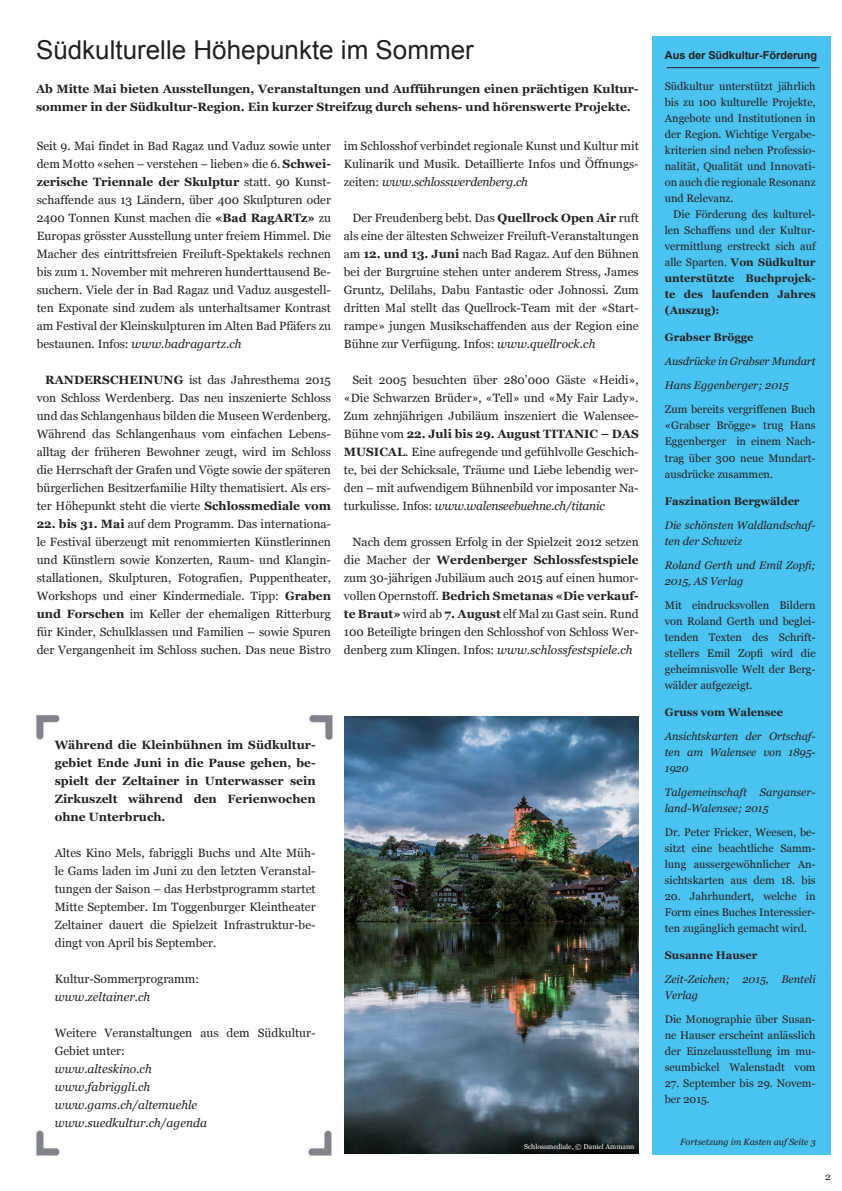
<style>
.page{position:relative;width:842px;height:1191px;background:#fff}
.page>*{position:absolute;margin:0;border:0;box-sizing:border-box;transform-origin:0 0}
.t1{font:26px "Arial";color:#231f20}
.t2{font:12px/18px "Georgia";color:#231f20;text-align:justify}
.t3{font:700 12px/18px "Georgia";color:#231f20}
.t4{font:italic 12px/18px "Georgia";color:#231f20}
.t5{font:11px/16px "Georgia";color:#231f20;text-align:justify}
.t6{font:italic 11px/16px "Georgia";color:#231f20}
.t7{font:700 11px "Georgia";color:#231f20}
.t8{font:700 11px "Arial";letter-spacing:-.005em;color:#231f20}
.t9{font:10px "Georgia";color:#231f20}
.t10{font:italic 9px "Georgia";color:#231f20}
.t11{font:7px "Georgia";color:#fff}
.s1{font-weight:700}
.s2{font-style:italic}
</style>
<div class="page">
<div style="left:652px;top:36px;width:178px;height:1119px;background:#4bc3f0"></div>
<img style="left:36px;top:1130px;width:24px;height:26px">
<img style="left:308px;top:1130px;width:24px;height:26px">
<img style="left:34px;top:712px;width:280px;height:30px">
<img style="left:117px;top:713px;width:216px;height:30px">
<div style="left:50px;top:729px;width:255px;height:401px;background:#fff"></div>
<hr style="left:667px;top:67px;width:152px;height:1px;background:#231f20">
<img style="left:344px;top:716px;width:294px;height:438px">
<h1 class="t1" style="left:36px;top:32px;width:439px">Südkulturelle Höhepunkte im Sommer</h1>
<p class="t3" style="left:36px;top:80px;width:604px">Ab Mitte Mai bieten Ausstellungen, Veranstaltungen und Aufführungen einen prächtigen Kultur&shy;sommer in der Südkultur-Region. Ein kurzer Streifzug durch sehens- und hörenswerte Projekte.</p>
<p class="t2" style="left:37px;top:137px;width:296px">Seit 9. Mai findet in Bad Ragaz und Vaduz sowie unter dem Motto «sehen – verstehen – lieben» die 6. <span class="s1">Schwei&shy;zerische Triennale der Skulptur</span> statt. 90 Kunst&shy;schaffende aus 13 Ländern, über 400 Skulpturen oder 2400 Tonnen Kunst machen die <span class="s1">«Bad RagARTz»</span> zu Europas grösster Ausstellung unter freiem Himmel. Die Macher des eintrittsfreien Freiluft-Spektakels rechnen bis zum 1. November mit mehreren hunderttausend Be&shy;suchern. Viele der in Bad Ragaz und Vaduz ausgestell&shy;ten Exponate sind zudem als unterhaltsamer Kontrast am Festival der Kleinskulpturen im Alten Bad Pfäfers zu bestaunen. Infos: <span class="s2">www.badragartz.ch</span></p>
<p class="t2" style="left:37px;top:371px;width:296px;text-indent:9px"><span class="s1">RANDERSCHEINUNG</span> ist das Jahresthema 2015 von Schloss Werdenberg. Das neu inszenierte Schloss und das Schlangenhaus bilden die Museen Werdenberg.<br>Während das Schlangenhaus vom einfachen Lebens&shy;alltag der früheren Bewohner zeugt, wird im Schloss die Herrschaft der Grafen und Vögte sowie der späteren bürgerlichen Besitzerfamilie Hilty thematisiert. Als ers&shy;ter Höhepunkt steht die vierte <span class="s1">Schlossmediale vom</span></p>
<p class="t2" style="left:37px;top:515px;width:296px"><span class="s1">22. bis 31. Mai</span> auf dem Programm. Das internationa&shy;le Festival überzeugt mit renommierten Künstlerinnen und Künstlern sowie Konzerten, Raum- und Klangin&shy;stallationen, Skulpturen, Fotografien, Puppentheater, Workshops und einer Kindermediale. Tipp: <span class="s1">Graben und Forschen</span> im Keller der ehemaligen Ritterburg für Kinder, Schulklassen und Familien – sowie Spuren der Vergangenheit im Schloss suchen. Das neue Bistro</p>
<p class="t2" style="left:344px;top:137px;width:296px">im Schlosshof verbindet regionale Kunst und Kultur mit Kulinarik und Musik. Detaillierte Infos und Öffnungs&shy;zeiten: <span class="s2">www.schlosswerdenberg.ch</span></p>
<p class="t2" style="left:344px;top:209px;width:296px;text-indent:9px">Der Freudenberg bebt. Das <span class="s1">Quellrock Open Air</span> ruft als eine der ältesten Schweizer Freiluft-Veranstaltungen am <span class="s1">12. und 13. Juni</span> nach Bad Ragaz. Auf den Bühnen bei der Burgruine stehen unter anderem Stress, James Gruntz, Delilahs, Dabu Fantastic oder Johnossi. Zum dritten Mal stellt das Quellrock-Team mit der «Start&shy;rampe» jungen Musikschaffenden aus der Region eine Bühne zur Verfügung. Infos: <span class="s2">www.quellrock.ch</span></p>
<p class="t2" style="left:344px;top:371px;width:296px;text-indent:9px">Seit 2005 besuchten über 280’000 Gäste «Heidi», «Die Schwarzen Brüder», «Tell» und «My Fair Lady».<br>Zum zehnjährigen Jubiläum inszeniert die Walensee-Bühne vom <span class="s1">22. Juli bis 29. August TITANIC – DAS MUSICAL</span>. Eine aufregende und gefühlvolle Geschich&shy;te, bei der Schicksale, Träume und Liebe lebendig wer&shy;den – mit aufwendigem Bühnenbild vor imposanter Na&shy;turkulisse. Infos: <span class="s2">www.walenseebuehne.ch/titanic</span></p>
<p class="t2" style="left:344px;top:533px;width:296px;text-indent:9px">Nach dem grossen Erfolg in der Spielzeit 2012 setzen die Macher der <span class="s1">Werdenberger Schlossfestspiele </span>zum 30-jährigen Jubiläum auch 2015 auf einen humor&shy;vollen Opernstoff. <span class="s1">Bedrich Smetanas «Die verkauf&shy;te Braut»</span> wird ab <span class="s1">7. August</span> elf Mal zu Gast sein. Rund 100 Beteiligte bringen den Schlosshof von Schloss Wer&shy;denberg zum Klingen. Infos: <span class="s2">www.schlossfestspiele.ch</span></p>
<p class="t3" style="left:55px;top:736px;width:262px;text-align:justify">Während die Kleinbühnen im Südkultur&shy;gebiet Ende Juni in die Pause gehen, be&shy;spielt der Zeltainer in Unterwasser sein Zirkuszelt während den Ferienwochen ohne Unterbruch.</p>
<p class="t2" style="left:55px;top:844px;width:262px">Altes Kino Mels, fabriggli Buchs und Alte Müh&shy;le Gams laden im Juni zu den letzten Veranstal&shy;tungen der Saison – das Herbstprogramm startet Mitte September. Im Toggenburger Kleintheater Zeltainer dauert die Spielzeit Infrastruktur-be&shy;dingt von April bis September.</p>
<p class="t2" style="left:55px;top:970px;width:146px">Kultur-Sommerprogramm:</p>
<p class="t4" style="left:55px;top:988px;width:97px">www.zeltainer.ch</p>
<p class="t2" style="left:55px;top:1024px;width:262px">Weitere Veranstaltungen aus dem Südkultur-<br>Gebiet unter:</p>
<p class="t4" style="left:55px;top:1060px;width:154px">www.alteskino.ch www.fabriggli.ch www.gams.ch/altemuehle www.suedkultur.ch/agenda</p>
<p class="t11" style="left:524px;top:1142px;width:112px">Schlossmediale, © Daniel Ammann</p>
<p class="t8" style="left:665px;top:47px;width:154px">Aus der Südkultur-Förderung</p>
<p class="t5" style="left:665px;top:79px;width:152px">Südkultur unterstützt jährlich bis zu 100 kulturelle Projekte, Angebote und Institutionen in der Region. Wichtige Vergabe&shy;kriterien sind neben Professio&shy;nalität, Qualität und Innovati&shy;on auch die regionale Resonanz und Relevanz.</p>
<p class="t5" style="left:665px;top:207px;width:152px;text-indent:9px">Die Förderung des kulturel&shy;len Schaffens und der Kultur&shy;vermittlung erstreckt sich auf alle Sparten. <span class="s1">Von Südkultur unterstützte Buchprojek&shy;te des laufenden Jahres (Auszug):</span></p>
<p class="t7" style="left:665px;top:330px;width:90px">Grabser Brögge</p>
<p class="t6" style="left:665px;top:350px;width:152px;line-height:24px">Ausdrücke in Grabser Mundart<br>Hans Eggenberger; 2015</p>
<p class="t5" style="left:665px;top:402px;width:152px">Zum bereits vergriffenen Buch «Grabser Brögge» trug Hans Eggenberger in einem Nach&shy;trag über 300 neue Mundart&shy;ausdrücke zusammen.</p>
<p class="t7" style="left:665px;top:493px;width:136px">Faszination Bergwälder</p>
<p class="t6" style="left:665px;top:517px;width:152px">Die schönsten Waldlandschaf&shy;ten der Schweiz</p>
<p class="t6" style="left:665px;top:557px;width:152px">Roland Gerth und Emil Zopfi;<br>2015, AS Verlag</p>
<p class="t5" style="left:665px;top:597px;width:152px">Mit eindrucksvollen Bildern von Roland Gerth und beglei&shy;tenden Texten des Schrift&shy;stellers Emil Zopfi wird die geheimnisvolle Welt der Berg&shy;wälder aufgezeigt.</p>
<p class="t7" style="left:665px;top:705px;width:120px">Gruss vom Walensee</p>
<p class="t6" style="left:665px;top:728px;width:152px;text-align:justify">Ansichtskarten der Ortschaf&shy;ten am Walensee von 1895- 1920</p>
<p class="t6" style="left:665px;top:784px;width:152px">Talgemeinschaft Sarganser&shy;land-Walensee; 2015</p>
<p class="t5" style="left:665px;top:824px;width:152px">Dr. Peter Fricker, Weesen, be&shy;sitzt eine beachtliche Samm&shy;lung aussergewöhnlicher An&shy;sichtskarten aus dem 18. bis</p>
<p class="t5" style="left:665px;top:888px;width:152px">20. Jahrhundert, welche in Form eines Buches Interessier&shy;ten zugänglich gemacht wird.</p>
<p class="t7" style="left:665px;top:948px;width:94px">Susanne Hauser</p>
<p class="t6" style="left:665px;top:971px;width:152px">Zeit-Zeichen; 2015, Benteli<br>Verlag</p>
<p class="t5" style="left:665px;top:1011px;width:152px">Die Monographie über Susan&shy;ne Hauser erscheint anlässlich der Einzelausstellung im mu&shy;seumbickel Walenstadt vom</p>
<p class="t5" style="left:665px;top:1075px;width:152px">27. September bis 29. Novem&shy;ber 2015.</p>
<p class="t10" style="left:680px;top:1136px;width:137px">Fortsetzung im Kasten auf Seite 3</p>
<p class="t9" style="left:825px;top:1170px;width:7px">2</p>
</div>
